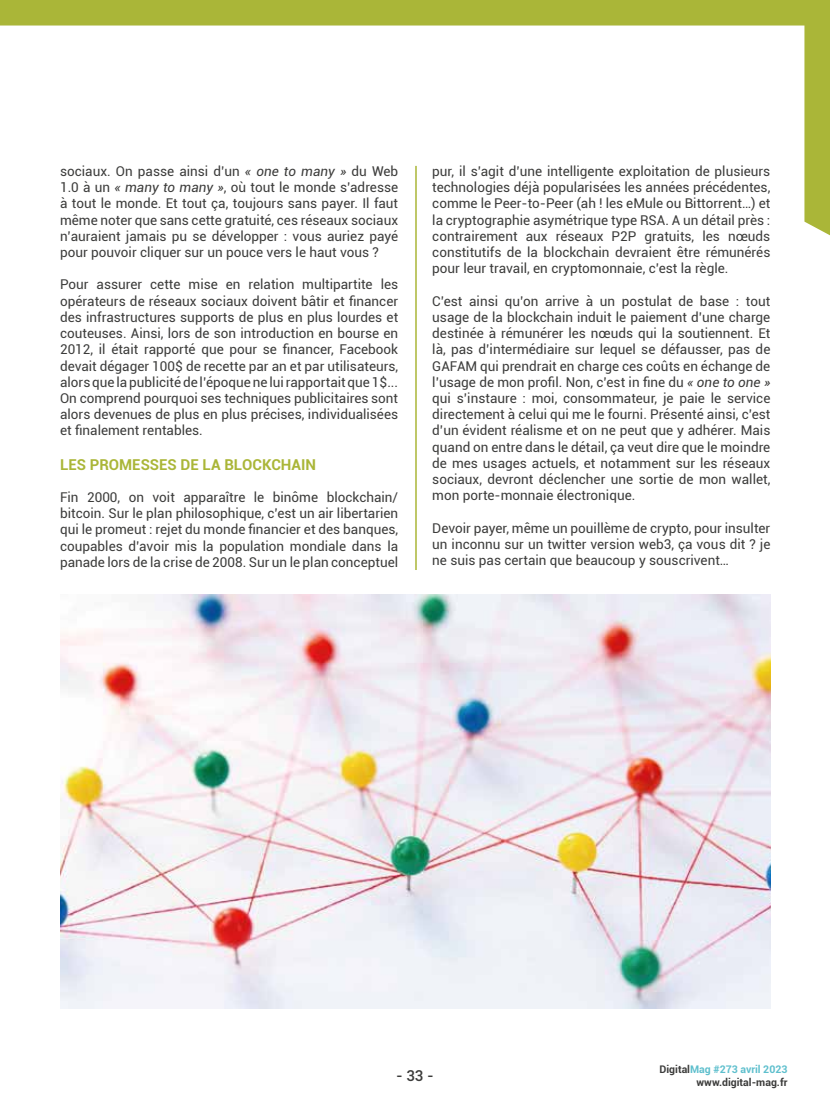
<style>
.page{position:relative;width:830px;height:1106px;background:#fff}
.page>*{position:absolute;margin:0;border:0;box-sizing:border-box;transform-origin:0 0}
.t1{font:700 15px "Roboto";color:#aab638}
.t2{font:500 15px "Roboto";color:#3c3c3b}
.t3{font:13.5px/16.2px "Roboto";color:#3c3c3b;text-align:justify}
.t4{font:700 10.5px/12.6px "Roboto";color:#3c3c3b;text-align:right}
.s1{font-style:italic}
.s2{color:#5ebfcd}
</style>
<div class="page">
<svg style="left:0;top:0;width:829px;height:235px"></svg>
<hr style="left:415px;top:166px;width:1px;height:404px;background:#aab638">
<img style="left:60px;top:595px;width:710px;height:413px">
<p class="t3" style="left:60px;top:163px;width:339px">sociaux. On passe ainsi d’un <span class="s1">« one to many »</span> du Web 1.0 à un <span class="s1">« many to many »</span>, où tout le monde s’adresse à tout le monde. Et tout ça, toujours sans payer. Il faut même noter que sans cette gratuité, ces réseaux sociaux n’auraient jamais pu se développer : vous auriez payé pour pouvoir cliquer sur un pouce vers le haut vous ?</p>
<p class="t3" style="left:60px;top:276px;width:339px">Pour assurer cette mise en relation multipartite les opérateurs de réseaux sociaux doivent bâtir et financer des infrastructures supports de plus en plus lourdes et couteuses. Ainsi, lors de son introduction en bourse en 2012, il était rapporté que pour se financer, Facebook devait dégager 100$ de recette par an et par utilisateurs, alors que la publicité de l’époque ne lui rapportait que 1$...<br>On comprend pourquoi ses techniques publicitaires sont alors devenues de plus en plus précises, individualisées et finalement rentables.</p>
<p class="t1" style="left:60px;top:453px;width:257px">LES PROMESSES DE LA BLOCKCHAIN</p>
<p class="t3" style="left:60px;top:488px;width:339px">Fin 2000, on voit apparaître le binôme blockchain/ bitcoin. Sur le plan philosophique, c’est un air libertarien qui le promeut : rejet du monde financier et des banques, coupables d’avoir mis la population mondiale dans la panade lors de la crise de 2008. Sur un le plan conceptuel</p>
<p class="t3" style="left:432px;top:163px;width:339px">pur, il s’agit d’une intelligente exploitation de plusieurs technologies déjà popularisées les années précédentes, comme le Peer-to-Peer (ah ! les eMule ou Bittorrent…) et la cryptographie asymétrique type RSA. A un détail près : contrairement aux réseaux P2P gratuits, les nœuds constitutifs de la blockchain devraient être rémunérés pour leur travail, en cryptomonnaie, c’est la règle.</p>
<p class="t3" style="left:432px;top:292px;width:339px">C’est ainsi qu’on arrive à un postulat de base : tout usage de la blockchain induit le paiement d’une charge destinée à rémunérer les nœuds qui la soutiennent. Et là, pas d’intermédiaire sur lequel se défausser, pas de GAFAM qui prendrait en charge ces coûts en échange de l’usage de mon profil. Non, c’est in fine du <span class="s1">« one to one » </span>qui s’instaure : moi, consommateur, je paie le service directement à celui qui me le fourni. Présenté ainsi, c’est d’un évident réalisme et on ne peut que y adhérer. Mais quand on entre dans le détail, ça veut dire que le moindre de mes usages actuels, et notamment sur les réseaux sociaux, devront déclencher une sortie de mon wallet, mon porte-monnaie électronique.</p>
<p class="t3" style="left:432px;top:519px;width:339px">Devoir payer, même un pouillème de crypto, pour insulter un inconnu sur un twitter version web3, ça vous dit ? je ne suis pas certain que beaucoup y souscrivent…</p>
<p class="t2" style="left:396px;top:1065px;width:39px">- 33 -</p>
<p class="t4" style="left:659px;top:1062px;width:129px">Digital<span class="s2">Mag #273 avril 2023 </span>www.digital-mag.fr</p>
</div>
